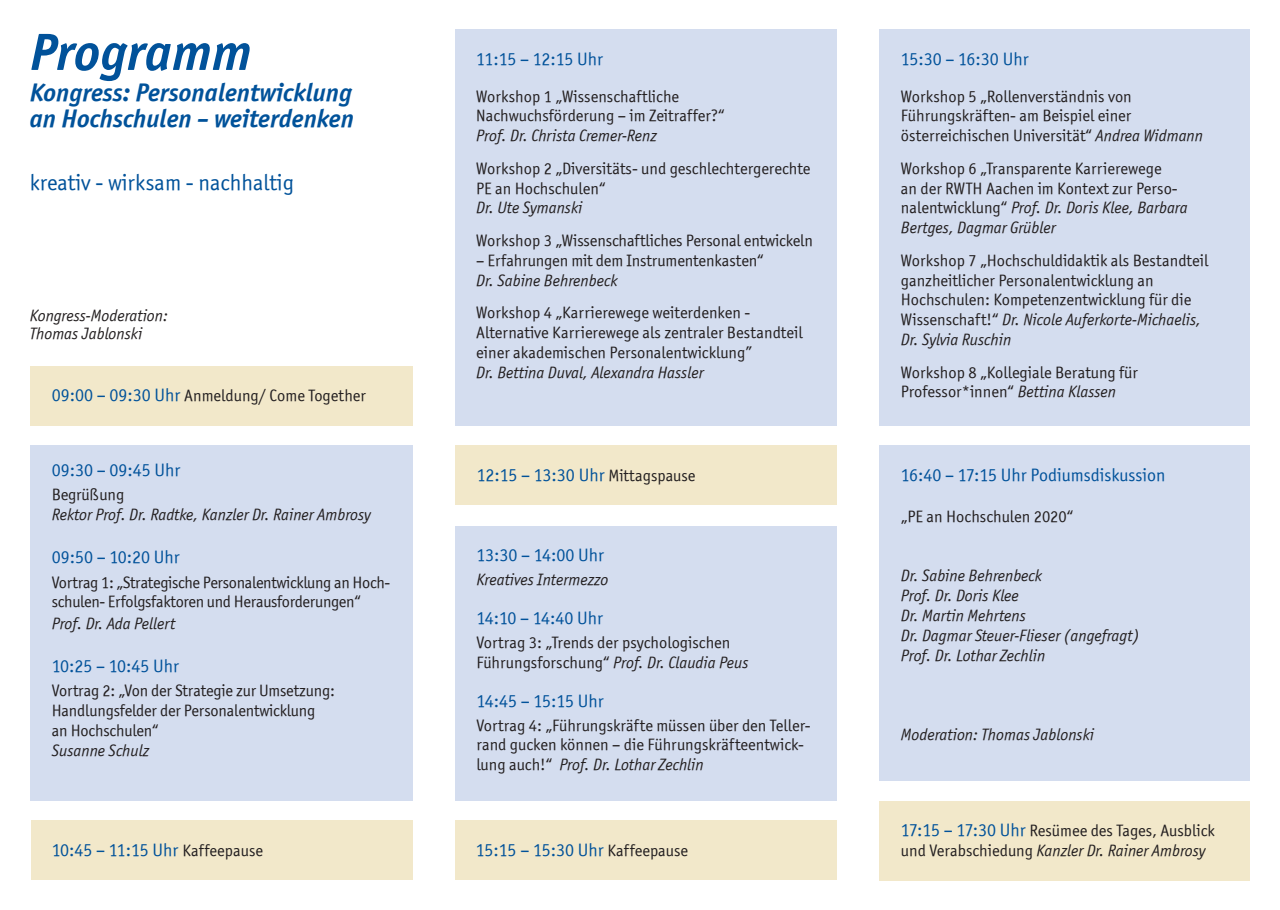
<style>
.page{position:relative;width:1280px;height:910px;background:#fff}
.page>*{position:absolute;margin:0;border:0;box-sizing:border-box;transform-origin:0 0}
.t1{font:italic 52.5px "Officina Sans ITCTT Bold";color:#01529a}
.t2{font:italic 25.5px/25.5px "Officina Sans ITCTT Bold";color:#01529a}
.t3{font:22.5px "Officina Sans OSITCTT Book";color:#01529a}
.t4{font:18px "Officina Sans ITCTT Book";color:#01529a}
.t5{font:18px "Officina Sans ITCTT Book";letter-spacing:-.02em;color:#01529a}
.t6{font:16.5px/19.8px "Officina Sans ITCTT Book";color:#231f20}
.t7{font:italic 16.5px/19.8px "Officina Sans ITCTT Book";color:#231f20}
.t8{font:16.5px/19.8px "Officina Sans ITCTT Book";letter-spacing:-.02em;color:#231f20}
.s1{font-size:18px;color:#01529a}
.s2{font-style:normal}
.s3{font-style:italic}
.s4{font-size:16.5px;color:#231f20}
</style>
<div class="page">
<div style="left:31px;top:446px;width:382px;height:355px;background:#d4ddef"></div>
<div style="left:31px;top:366px;width:382px;height:60px;background:#f2e8ca"></div>
<div style="left:31px;top:821px;width:381px;height:59px;background:#f2e8ca"></div>
<div style="left:455px;top:30px;width:382px;height:396px;background:#d4ddef"></div>
<div style="left:455px;top:446px;width:382px;height:59px;background:#f2e8ca"></div>
<div style="left:455px;top:526px;width:382px;height:275px;background:#d4ddef"></div>
<div style="left:455px;top:821px;width:381px;height:59px;background:#f2e8ca"></div>
<div style="left:880px;top:446px;width:370px;height:335px;background:#d4ddef"></div>
<div style="left:880px;top:801px;width:370px;height:79px;background:#f2e8ca"></div>
<div style="left:880px;top:30px;width:370px;height:396px;background:#d4ddef"></div>
<p class="t1" style="left:30px;top:20px;width:223px">Programm</p>
<p class="t2" style="left:30px;top:80px;width:326px">Kongress: Personalentwicklung an Hochschulen – weiterdenken</p>
<p class="t3" style="left:30px;top:170px;width:266px">kreativ - wirksam - nachhaltig</p>
<p class="t7" style="left:30px;top:306px;width:140px;line-height:18px">Kongress-Moderation:<br>Thomas Jablonski</p>
<p class="t6" style="left:52px;top:386px;width:316px"><span class="s1">09:00 – 09:30 Uhr</span> Anmeldung/ Come Together</p>
<p class="t4" style="left:52px;top:460px;width:130px">09:30 – 09:45 Uhr</p>
<p class="t7" style="left:52px;top:485px;width:321px"><span class="s2">Begrüßung<br></span>Rektor Prof. Dr. Radtke, Kanzler Dr. Rainer Ambrosy</p>
<p class="t4" style="left:52px;top:547px;width:130px">09:50 – 10:20 Uhr</p>
<p class="t8" style="left:52px;top:572px;width:340px">Vortrag 1: „Strategische Personalentwicklung an Hoch&shy;schulen- Erfolgsfaktoren und Herausforderungen“</p>
<p class="t7" style="left:52px;top:613px;width:125px">Prof. Dr. Ada Pellert</p>
<p class="t4" style="left:52px;top:656px;width:129px">10:25 – 10:45 Uhr</p>
<p class="t6" style="left:52px;top:681px;width:285px">Vortrag 2: „Von der Strategie zur Umsetzung:<br>Handlungsfelder der Personalentwicklung an Hochschulen“<br><span class="s3">Susanne Schulz</span></p>
<p class="t4" style="left:52px;top:839px;width:213px">10:45 – 11:15 Uhr <span class="s4">Kaffeepause</span></p>
<p class="t5" style="left:476px;top:48px;width:128px">11:15 – 12:15 Uhr</p>
<p class="t6" style="left:476px;top:86px;width:250px">Workshop 1 „Wissenschaftliche<br>Nachwuchsförderung – im Zeitraffer?“<br><span class="s3">Prof. Dr. Christa Cremer-Renz</span></p>
<p class="t6" style="left:476px;top:158px;width:336px">Workshop 2 „Diversitäts- und geschlechtergerechte<br>PE an Hochschulen“<br><span class="s3">Dr. Ute Symanski</span></p>
<p class="t6" style="left:476px;top:230px;width:338px">Workshop 3 „Wissenschaftliches Personal entwickeln</p>
<p class="t6" style="left:476px;top:250px;width:289px">– Erfahrungen mit dem Instrumentenkasten“<br><span class="s3">Dr. Sabine Behrenbeck</span></p>
<p class="t6" style="left:476px;top:302px;width:328px">Workshop 4 „Karrierewege weiterdenken - Alternative Karrierewege als zentraler Bestandteil einer akademischen Personalentwicklung”<br><span class="s3">Dr. Bettina Duval, Alexandra Hassler</span></p>
<p class="t4" style="left:477px;top:464px;width:220px">12:15 – 13:30 Uhr <span class="s4">Mittagspause</span></p>
<p class="t4" style="left:476px;top:545px;width:129px">13:30 – 14:00 Uhr</p>
<p class="t7" style="left:476px;top:570px;width:134px">Kreatives Intermezzo</p>
<p class="t5" style="left:476px;top:608px;width:128px">14:10 – 14:40 Uhr</p>
<p class="t6" style="left:476px;top:633px;width:274px">Vortrag 3: „Trends der psychologischen<br>Führungsforschung“ <span class="s3">Prof. Dr. Claudia Peus</span></p>
<p class="t4" style="left:476px;top:690px;width:129px">14:45 – 15:15 Uhr</p>
<p class="t6" style="left:476px;top:715px;width:336px">Vortrag 4: „Führungskräfte müssen über den Teller&shy;rand gucken können – die Führungskräfteentwick&shy;lung auch!“ <span class="s3">Prof. Dr. Lothar Zechlin</span></p>
<p class="t4" style="left:476px;top:839px;width:214px">15:15 – 15:30 Uhr <span class="s4">Kaffeepause</span></p>
<p class="t4" style="left:901px;top:48px;width:129px">15:30 – 16:30 Uhr</p>
<p class="t6" style="left:901px;top:86px;width:304px">Workshop 5 „Rollenverständnis von<br>Führungskräften- am Beispiel einer österreichischen Universität“ <span class="s3">Andrea Widmann</span></p>
<p class="t6" style="left:901px;top:158px;width:288px">Workshop 6 „Transparente Karrierewege<br>an der RWTH Aachen im Kontext zur Perso&shy;nalentwicklung“ <span class="s3">Prof. Dr. Doris Klee, Barbara Bertges, Dagmar Grübler</span></p>
<p class="t6" style="left:901px;top:250px;width:309px">Workshop 7 „Hochschuldidaktik als Bestandteil ganzheitlicher Personalentwicklung an Hochschulen: Kompetenzentwicklung für die Wissenschaft!“ <span class="s3">Dr. Nicole Auferkorte-Michaelis, Dr. Sylvia Ruschin</span></p>
<p class="t6" style="left:901px;top:362px;width:238px">Workshop 8 „Kollegiale Beratung für<br>Professor*innen“ <span class="s3">Bettina Klassen</span></p>
<p class="t4" style="left:901px;top:464px;width:266px">16:40 – 17:15 Uhr Podiumsdiskussion</p>
<p class="t6" style="left:901px;top:506px;width:174px">„PE an Hochschulen 2020“</p>
<p class="t7" style="left:901px;top:566px;width:240px">Dr. Sabine Behrenbeck<br>Prof. Dr. Doris Klee<br>Dr. Martin Mehrtens<br>Dr. Dagmar Steuer-Flieser (angefragt)<br>Prof. Dr. Lothar Zechlin</p>
<p class="t7" style="left:901px;top:724px;width:195px">Moderation: Thomas Jablonski</p>
<p class="t6" style="left:901px;top:820px;width:315px"><span class="s1">17:15 – 17:30 Uhr</span> Resümee des Tages, Ausblick und Verabschiedung <span class="s3">Kanzler Dr. Rainer Ambrosy</span></p>
</div>
